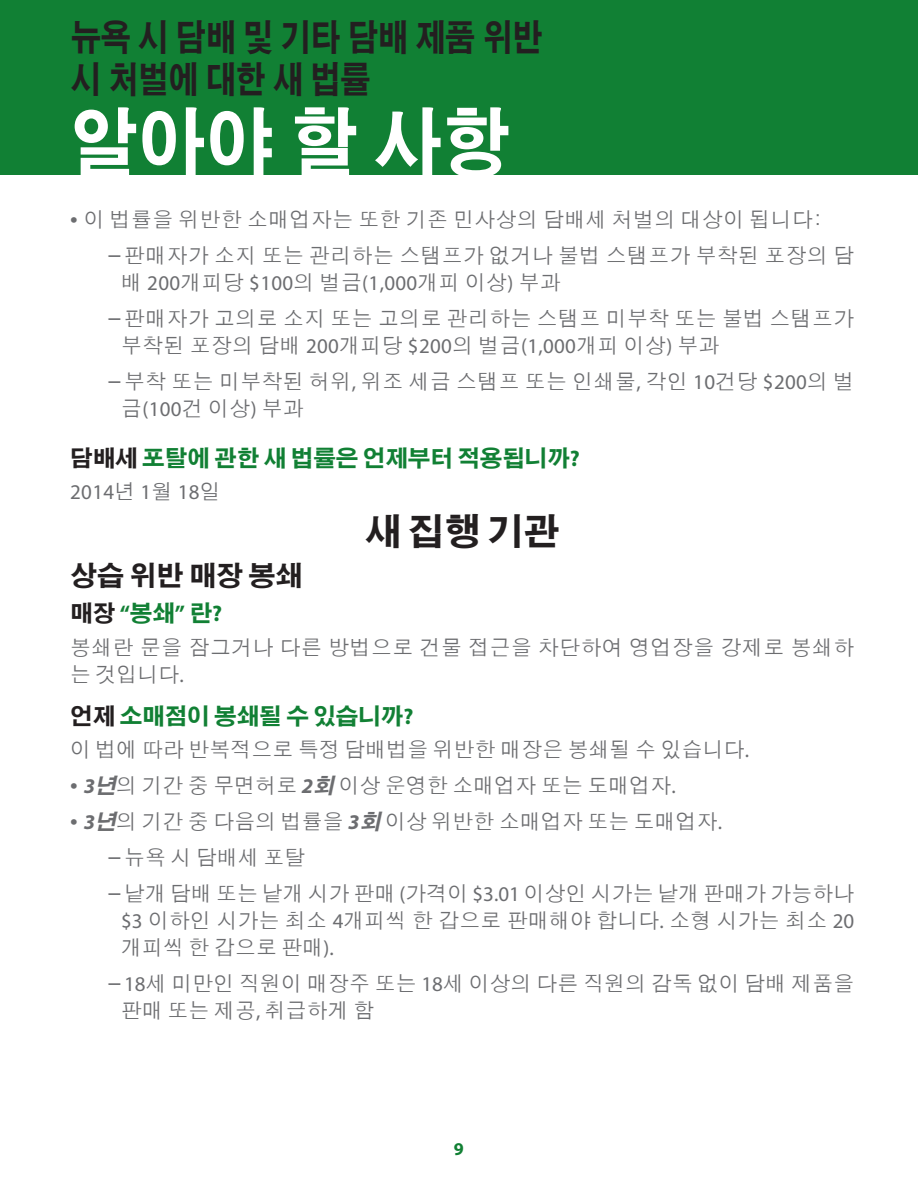
<style>
.page{position:relative;width:918px;height:1188px;background:#fff}
.page>*{position:absolute;margin:0;border:0;box-sizing:border-box;transform-origin:0 0}
.t1{font:74.25px "H2 gtr E";color:#fff;scale:.91 1}
.t2{font:36px/42px "H2 gtr E";color:#231f20;scale:.83 1}
.t3{font:36px "H2 gtr E";color:#231f20}
.t4{font:27px "H2 gtr E";color:#231f20}
.t5{font:22.5px "H2 gtr E";color:#118034}
.t6{font:700 22.5px "Myriad Pro";color:#118034}
.t7{font:21px/27px "H2 gtr M";color:#6c6d70}
.t8{font:21px "Myriad Pro";letter-spacing:.015em;color:#6c6d70}
.t9{font:700 18px "Myriad Pro";color:#118034}
.s1{font-family:"Myriad Pro";font-size:27px}
.s2{font-family:"H2 gtr M"}
.s3{font-family:"Myriad Pro"}
.s4{color:#231f20}
.s5{font-family:"Myriad Pro";font-weight:700}
.s6{font-family:"H2 gtr E";font-weight:400;color:#231f20}
.s7{font-family:"H2 gtr E";font-weight:400}
.s8{font-family:"Myriad Pro";font-weight:700;font-style:italic}
.s9{font-family:"H2 gtr E";font-style:italic}
</style>
<div class="page">
<div style="left:0;top:0;width:918px;height:176px;background:#118034"></div>
<h2 class="t2" style="left:71px;top:16px;width:570px">뉴욕시담배및기타담배제품위반 시 처벌에 대한 새 법률</h2>
<h1 class="t1" style="left:70px;top:105px;width:485px">알아야 할 사항</h1>
<p class="t7" style="left:108px;top:202px;width:748px;line-height:36px;text-indent:-38px"><span class="s1">•</span> 이 법률을 위반한 소매업자는 또한 기존 민사상의 담배세 처벌의 대상이 됩니다: <span class="s1">–</span>판매자가 소지 또는 관리하는 스탬프가 없거나 불법 스탬프가 부착된 포장의 담</p>
<p class="t8" style="left:121px;top:275px;width:441px"><span class="s2">배</span> 200<span class="s2">개피당</span> $100<span class="s2">의 벌금</span>(1,000<span class="s2">개피 이상</span>) <span class="s2">부과</span></p>
<p class="t7" style="left:121px;top:305px;width:735px;text-indent:-14px"><span class="s1">–</span>판매자가 고의로 소지 또는 고의로 관리하는 스탬프 미부착 또는 불법 스탬프가 부착된 포장의 담배 <span class="s3">200</span>개피당 <span class="s3">$200</span>의 벌금<span class="s3">(1,000</span>개피 이상<span class="s3">)</span> 부과</p>
<p class="t7" style="left:121px;top:368px;width:735px;text-indent:-13px"><span class="s1">–</span>부착 또는 미부착된 허위<span class="s3">,</span> 위조 세금 스탬프 또는 인쇄물<span class="s3">,</span> 각인 <span class="s3">10</span>건당 <span class="s3">$200</span>의 벌 금<span class="s3">(100</span>건 이상<span class="s3">)</span> 부과</p>
<p class="t5" style="left:70px;top:446px;width:511px"><span class="s4">담배세</span> 포탈에 관한 새 법률은 언제부터 적용됩니까<span class="s5">?</span></p>
<p class="t8" style="left:70px;top:484px;width:152px">2014<span class="s2">년</span> 1<span class="s2">월</span> 18<span class="s2">일</span></p>
<h2 class="t3" style="left:365px;top:513px;width:196px">새집행기관</h2>
<p class="t4" style="left:70px;top:562px;width:234px">상습 위반 매장 봉쇄</p>
<p class="t6" style="left:70px;top:605px;width:154px"><span class="s6">매장</span> “<span class="s7">봉쇄</span>” <span class="s7">란</span>?</p>
<p class="t7" style="left:70px;top:634px;width:786px">봉쇄란 문을 잠그거나 다른 방법으로 건물 접근을 차단하여 영업장을 강제로 봉쇄하 는 것입니다<span class="s3">.</span></p>
<p class="t5" style="left:70px;top:704px;width:345px"><span class="s4">언제</span> 소매점이 봉쇄될 수 있습니까<span class="s5">?</span></p>
<p class="t7" style="left:70px;top:736px;width:680px">이 법에 따라 반복적으로 특정 담배법을 위반한 매장은 봉쇄될 수 있습니다<span class="s3">.</span></p>
<p class="t7" style="left:70px;top:772px;width:607px"><span class="s1">•</span> <span class="s8">3</span><span class="s9">년</span>의 기간 중 무면허로 <span class="s8">2</span><span class="s9">회</span>이상 운영한 소매업자 또는 도매업자<span class="s3">.</span></p>
<p class="t7" style="left:108px;top:803px;width:748px;line-height:36px;text-indent:-38px"><span class="s1">•</span> <span class="s8">3</span><span class="s9">년</span>의 기간 중 다음의 법률을 <span class="s8">3</span><span class="s9">회</span>이상 위반한 소매업자 또는 도매업자<span class="s3">.<br></span><span class="s1">–</span>뉴욕 시 담배세 포탈<br><span class="s1">–</span>낱개 담배 또는 낱개 시가 판매 <span class="s3">(</span>가격이 <span class="s3">$3.01</span> 이상인 시가는 낱개 판매가 가능하나</p>
<p class="t7" style="left:121px;top:907px;width:735px"><span class="s3">$3</span> 이하인 시가는 최소 <span class="s3">4</span>개피씩 한 갑으로 판매해야 합니다<span class="s3">.</span> 소형 시가는 최소 <span class="s3">20 </span>개피씩 한 갑으로 판매<span class="s3">).</span></p>
<p class="t7" style="left:121px;top:970px;width:735px;text-indent:-13px"><span class="s1">–</span> <span class="s3">18</span>세 미만인 직원이 매장주 또는 <span class="s3">18</span>세 이상의 다른 직원의 감독 없이 담배 제품을 판매 또는 제공<span class="s3">,</span> 취급하게 함</p>
<p class="t9" style="left:454px;top:1142px;width:11px">9</p>
</div>
